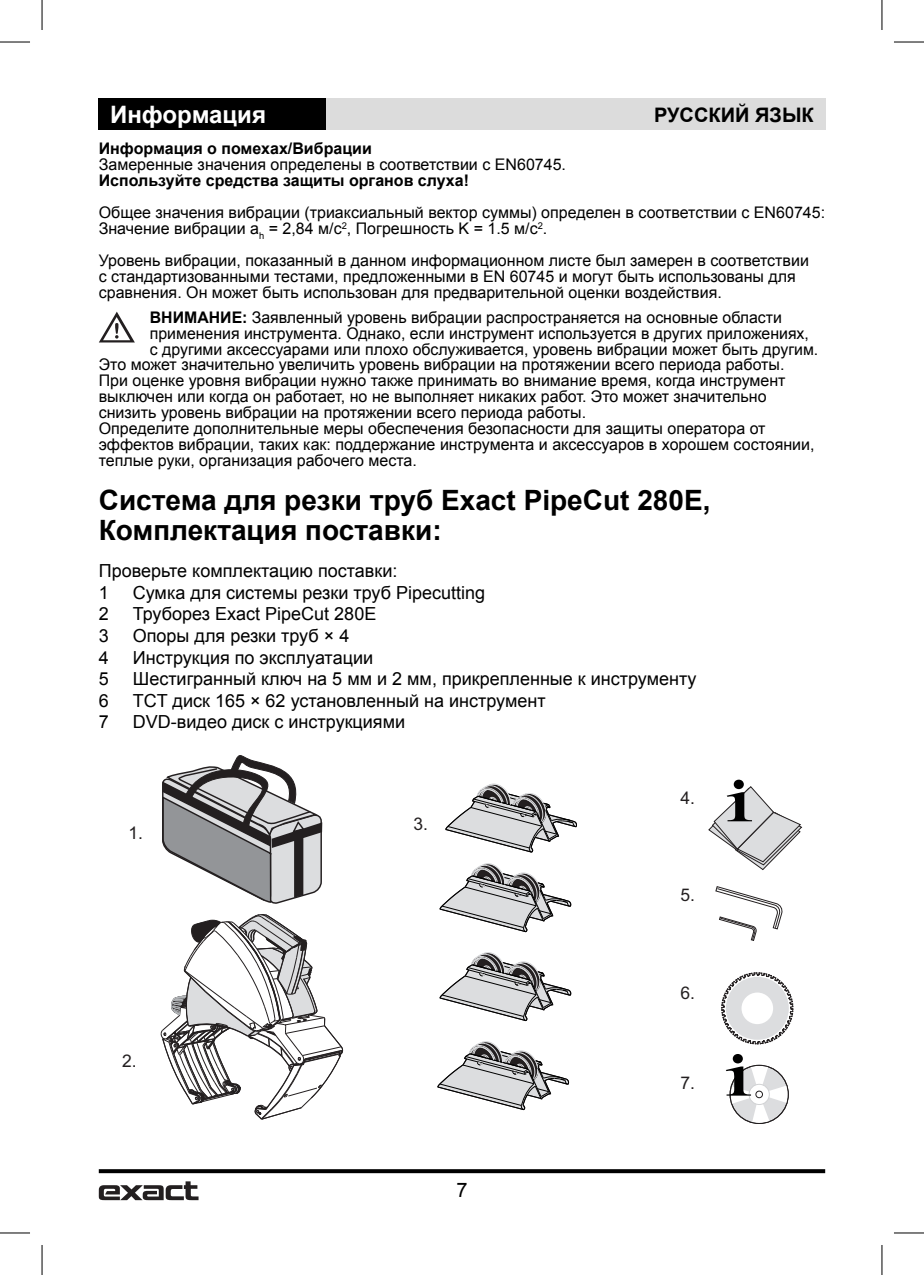
<style>
.page{position:relative;width:924px;height:1275px;background:#fff}
.page>*{position:absolute;margin:0;border:0;box-sizing:border-box;transform-origin:0 0}
.t1{font:700 28px/30px "Arial";color:#000}
.t2{font:700 24px "Arial";color:#fff}
.t3{font:700 20px "Arial";color:#000}
.t4{font:20px "Arial";color:#000}
.t5{font:18px/21.6px "Arial";color:#000}
.t6{font:17.4px "Arial";color:#231f20}
.t7{font:16px/16px "Arial";color:#000}
.t8{font:700 16px "Arial";color:#000}
.s1{font-weight:700}
</style>
<div class="page">
<svg style="left:99px;top:1169px;width:725px;height:4px;fill:#000"></svg>
<svg style="left:99px;top:1181px;width:99px;height:19px"></svg>
<div style="left:99px;top:99px;width:226px;height:31px;background:#000"></div>
<div style="left:325px;top:99px;width:499px;height:31px;background:#dcdcdc"></div>
<svg style="left:99px;top:312px;width:36px;height:30px"></svg>
<svg style="left:161px;top:914px;width:182px;height:205px"></svg>
<svg style="left:445px;top:784px;width:131px;height:68px"></svg>
<svg style="left:439px;top:863px;width:131px;height:69px"></svg>
<svg style="left:439px;top:952px;width:131px;height:68px"></svg>
<svg style="left:437px;top:1041px;width:131px;height:68px"></svg>
<svg style="left:162px;top:755px;width:160px;height:149px"></svg>
<svg style="left:708px;top:779px;width:93px;height:91px"></svg>
<svg style="left:715px;top:886px;width:67px;height:55px"></svg>
<svg style="left:721px;top:972px;width:71px;height:73px"></svg>
<svg style="left:725px;top:1054px;width:63px;height:69px"></svg>
<hr style="left:0;top:42px;width:30px;height:1px;background:#000">
<hr style="left:893px;top:42px;width:30px;height:1px;background:#000">
<hr style="left:0;top:1232px;width:30px;height:1px;background:#000">
<hr style="left:893px;top:1232px;width:30px;height:1px;background:#000">
<hr style="left:42px;top:0;width:1px;height:30px;background:#000">
<hr style="left:42px;top:1245px;width:1px;height:30px;background:#000">
<hr style="left:881px;top:0;width:1px;height:30px;background:#000">
<hr style="left:881px;top:1245px;width:1px;height:30px;background:#000">
<h2 class="t2" style="left:110px;top:101px;width:157px">Информация</h2>
<p class="t3" style="left:653px;top:103px;width:161px">РУССКИЙ ЯЗЫК</p>
<p class="t8" style="left:99px;top:139px;width:274px">Информация о помехах/Вибрации</p>
<p class="t7" style="left:99px;top:156px;width:468px">Замеренные значения определены в соответствии с EN60745.</p>
<p class="t8" style="left:99px;top:171px;width:371px">Используйте средства защиты органов слуха!</p>
<p class="t7" style="left:99px;top:204px;width:727px">Общее значения вибрации (триаксиальный вектор суммы) определен в соответствии с EN60745:<br>Значение вибрации a<sub>h</sub> = 2,84 м/с<sup>2</sup>, Погрешность K = 1.5 м/с<sup>2</sup>.</p>
<p class="t7" style="left:99px;top:252px;width:711px">Уровень вибрации, показанный в данном информационном листе был замерен в соответствии с стандартизованными тестами, предложенными в EN 60745 и могут быть использованы для сравнения. Он может быть использован для предварительной оценки воздействия.</p>
<p class="t7" style="left:150px;top:310px;width:669px"><span class="s1">ВНИМАНИЕ:</span> Заявленный уровень вибрации распространяется на основные области применения инструмента. Однако, если инструмент используется в других приложениях, с другими аксессуарами или плохо обслуживается, уровень вибрации может быть другим.</p>
<p class="t7" style="left:99px;top:356px;width:717px">Это может значительно увеличить уровень вибрации на протяжении всего периода работы.<br>При оценке уровня вибрации нужно также принимать во внимание время, когда инструмент выключен или когда он работает, но не выполняет никаких работ. Это может значительно снизить уровень вибрации на протяжении всего периода работы.<br>Определите дополнительные меры обеспечения безопасности для защиты оператора от эффектов вибрации, таких как: поддержание инструмента и аксессуаров в хорошем состоянии, теплые руки, организация рабочего места.</p>
<h1 class="t1" style="left:99px;top:485px;width:613px">Система для резки труб Exact PipeCut 280E,<br>Комплектация поставки:</h1>
<p class="t5" style="left:99px;top:560px;width:300px">Проверьте комплектацию поставки:<br>1</p>
<p class="t5" style="left:133px;top:581px;width:354px">Сумка для системы резки труб Pipecutting</p>
<p class="t5" style="left:99px;top:603px;width:12px">2</p>
<p class="t5" style="left:133px;top:603px;width:245px">Труборез Exact PipeCut 280E</p>
<p class="t5" style="left:99px;top:625px;width:12px">3</p>
<p class="t5" style="left:133px;top:625px;width:218px">Опоры для резки труб × 4</p>
<p class="t5" style="left:99px;top:646px;width:12px">4</p>
<p class="t5" style="left:133px;top:646px;width:242px">Инструкция по эксплуатации</p>
<p class="t5" style="left:99px;top:668px;width:12px">5</p>
<p class="t5" style="left:133px;top:668px;width:565px">Шестигранный ключ на 5 мм и 2 мм, прикрепленные к инструменту</p>
<p class="t5" style="left:99px;top:689px;width:12px">6</p>
<p class="t5" style="left:133px;top:689px;width:414px">TCT диск 165 × 62 установленный на инструмент</p>
<p class="t5" style="left:99px;top:711px;width:12px">7</p>
<p class="t5" style="left:133px;top:711px;width:274px">DVD-видео диск с инструкциями</p>
<p class="t6" style="left:128px;top:822px;width:16px">1.</p>
<p class="t6" style="left:122px;top:1050px;width:16px">2.</p>
<p class="t6" style="left:413px;top:813px;width:16px">3.</p>
<p class="t4" style="left:456px;top:1178px;width:13px">7</p>
<p class="t6" style="left:680px;top:787px;width:16px">4.</p>
<p class="t6" style="left:680px;top:884px;width:16px">5.</p>
<p class="t6" style="left:680px;top:982px;width:16px">6.</p>
<p class="t6" style="left:680px;top:1072px;width:16px">7.</p>
</div>
